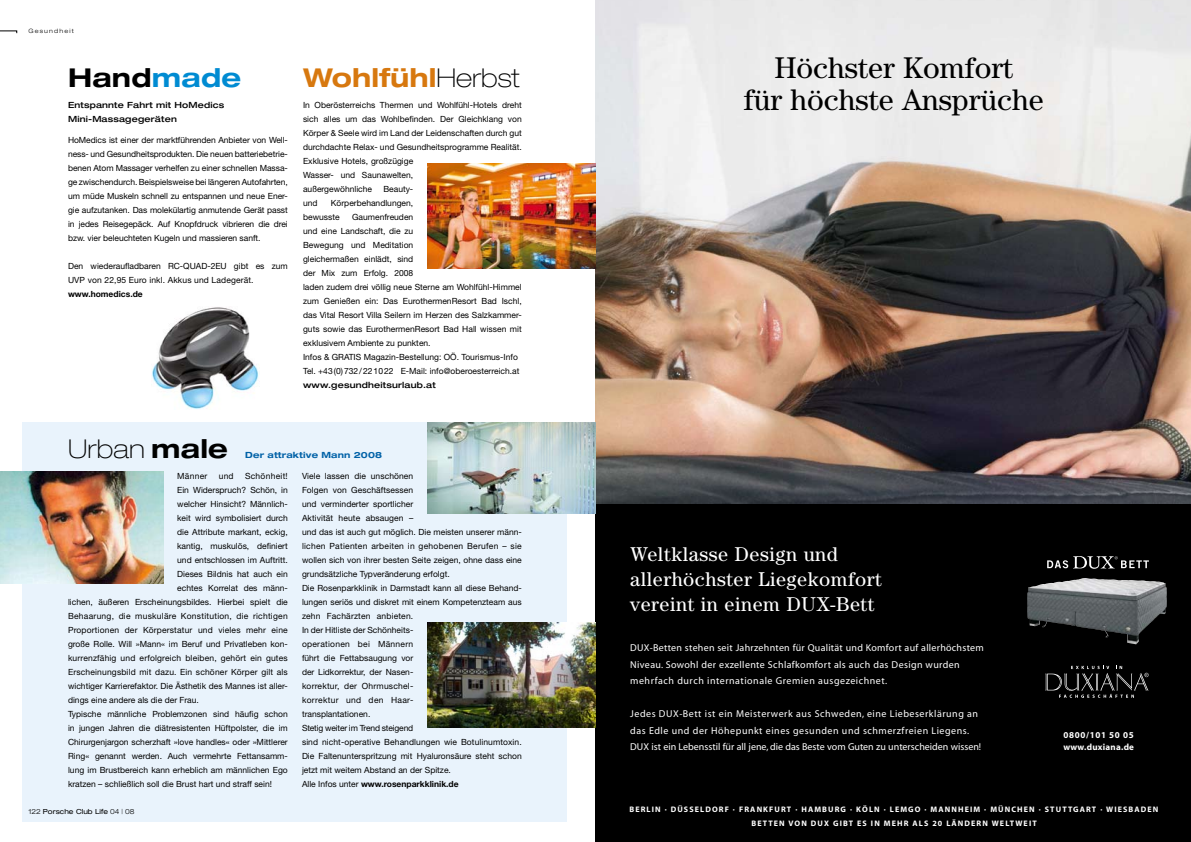
<style>
.page{position:relative;width:1191px;height:842px;background:#fff}
.page>*{position:absolute;margin:0;border:0;box-sizing:border-box;transform-origin:0 0}
.t1{font:30px/32px "Century Std";color:#000;text-align:center}
.t2{font:700 expanded 26px "Helvetica Neue";color:#d7780f}
.t3{font:100 expanded 26px "Helvetica Neue";letter-spacing:.01em;color:#000}
.t4{font:700 expanded 26px "Helvetica Neue";letter-spacing:.01em;color:#000}
.t5{font:20px/25px "Century Std";letter-spacing:.025em;color:#fff}
.t6{font:10px/16.5px "Myriad";letter-spacing:.035em;color:#fff}
.t7{font:700 9px/12px "Myriad";letter-spacing:.03em;color:#fff}
.t8{font:8.5px/14px "Helvetica Neue";color:#000}
.t9{font:8.5px "Helvetica Neue";letter-spacing:.02em;color:#000}
.t10{font:500 expanded 8.5px/14px "Helvetica Neue";letter-spacing:.02em;color:#000}
.t11{font:8.5px "Helvetica Neue";letter-spacing:.03em;color:#000}
.t12{font:700 expanded 8.5px "Helvetica Neue";letter-spacing:.02em;color:#0061a7}
.t13{font:700 8.5px "Helvetica Neue";color:#000}
.t14{font:700 8px/14px "Myriad";letter-spacing:.14em;color:#fff;text-align:center}
.t15{font:expanded 7px "Helvetica Neue";letter-spacing:.005em;color:#000}
.t16{font:300 expanded 6px "Helvetica Neue";letter-spacing:.2em;color:#000}
.s1{color:#008bd2}
.s2{font-weight:100;color:#000}
.s3{font-weight:700}
.s4{font-weight:300}
</style>
<div class="page">
<div style="left:595px;top:0;width:596px;height:842px;background:#000"></div>
<img style="left:595px;top:0;width:596px;height:504px">
<svg style="left:1045px;top:666px;width:103px;height:32px"></svg>
<svg style="left:1047px;top:556px;width:101px;height:13px"></svg>
<img style="left:1027px;top:578px;width:57px;height:49px">
<div style="left:23px;top:423px;width:544px;height:399px;background:#e9f3fc"></div>
<img style="left:151px;top:307px;width:108px;height:102px">
<img style="left:0;top:471px;width:163px;height:113px">
<img style="left:427px;top:622px;width:168px;height:105px">
<img style="left:427px;top:423px;width:168px;height:91px">
<img style="left:427px;top:164px;width:168px;height:105px">
<svg style="left:0;top:30px;width:17px;height:4px"></svg>
<p class="t16" style="left:28px;top:27px;width:47px">Gesundheit</p>
<h2 class="t4" style="left:68px;top:61px;width:175px">Hand<span class="s1">made</span></h2>
<p class="t10" style="left:68px;top:97px;width:158px">Entspannte Fahrt mit HoMedics<br>Mini-Massagegeräten</p>
<p class="t8" style="left:68px;top:132px;width:221px;text-align:justify">HoMedics ist einer der marktführenden Anbieter von Well&shy;ness- und Gesundheitsprodukten. Die neuen batteriebetrie&shy;benen Atom Massager verhelfen zu einer schnellen Massa&shy;ge zwischendurch. Beispielsweise bei längeren Autofahrten, um müde Muskeln schnell zu entspannen und neue Ener&shy;gie aufzutanken. Das molekülartig anmutende Gerät passt in jedes Reisegepäck. Auf Knopfdruck vibrieren die drei bzw. vier beleuchteten Kugeln und massieren sanft.</p>
<p class="t8" style="left:68px;top:258px;width:221px">Den wiederaufladbaren RC-QUAD-2EU gibt es zum<br>UVP von 22,95 Euro inkl. Akkus und Ladegerät.</p>
<p class="t13" style="left:68px;top:288px;width:76px">www.homedics.de</p>
<h2 class="t2" style="left:303px;top:61px;width:218px">Wohlfühl<span class="s2">Herbst</span></h2>
<p class="t8" style="left:303px;top:97px;width:220px">In Oberösterreichs Thermen und Wohlfühl-Hotels dreht sich alles um das Wohlbefinden. Der Gleichklang von Körper &amp; Seele wird im Land der Leidenschaften durch gut durchdachte Relax- und Gesundheitsprogramme Realität.<br>Exklusive Hotels, großzügige<br>Wasser- und Saunawelten,<br>außergewöhnliche</p>
<p class="t8" style="left:383px;top:181px;width:31px">Beauty-</p>
<p class="t8" style="left:303px;top:195px;width:16px">und</p>
<p class="t8" style="left:303px;top:195px;width:112px;text-indent:28px">Körperbehandlungen, bewusste</p>
<p class="t8" style="left:303px;top:209px;width:220px;text-indent:49px">Gaumenfreuden<br>und eine Landschaft, die zu<br>Bewegung und Meditation<br>gleichermaßen einlädt, sind<br>der Mix zum Erfolg. 2008<br>laden zudem drei völlig neue Sterne am Wohlfühl-Himmel zum Genießen ein: Das EurothermenResort Bad Ischl, das Vital Resort Villa Seilern im Herzen des Salzkammer&shy;guts sowie das EurothermenResort Bad Hall wissen mit exklusivem Ambiente zu punkten.<br>Infos &amp; GRATIS Magazin-Bestellung: OÖ. Tourismus-Info Tel. +43(0)732/221022 E-Mail: info@oberoesterreich.at</p>
<p class="t10" style="left:303px;top:377px;width:134px">www.gesundheitsurlaub.at</p>
<h2 class="t3" style="left:68px;top:433px;width:161px">Urban <span class="s3">male</span></h2>
<p class="t12" style="left:245px;top:449px;width:138px">Der attraktive Mann 2008</p>
<p class="t8" style="left:177px;top:468px;width:32px">Männer</p>
<p class="t8" style="left:219px;top:468px;width:17px">und</p>
<p class="t11" style="left:245px;top:470px;width:44px">Schönheit!</p>
<p class="t8" style="left:177px;top:482px;width:112px">Ein Widerspruch? Schön, in</p>
<p class="t8" style="left:177px;top:496px;width:112px">welcher Hinsicht? Männlich-</p>
<p class="t8" style="left:177px;top:510px;width:112px">keit wird symbolisiert durch</p>
<p class="t8" style="left:177px;top:524px;width:112px">die Attribute markant, eckig,</p>
<p class="t8" style="left:177px;top:538px;width:112px">kantig, muskulös, definiert</p>
<p class="t8" style="left:177px;top:552px;width:112px">und entschlossen im Auftritt.</p>
<p class="t8" style="left:177px;top:566px;width:112px">Dieses Bildnis hat auch ein</p>
<p class="t8" style="left:177px;top:580px;width:112px">echtes Korrelat des männ-</p>
<p class="t8" style="left:68px;top:594px;width:221px">lichen, äußeren Erscheinungsbildes. Hierbei spielt die</p>
<p class="t11" style="left:68px;top:610px;width:221px">Behaarung, die muskuläre Konstitution, die richtigen</p>
<p class="t9" style="left:68px;top:624px;width:221px">Proportionen der Körperstatur und vieles mehr eine</p>
<p class="t8" style="left:68px;top:636px;width:221px">große Rolle. Will »Mann« im Beruf und Privatleben kon-</p>
<p class="t9" style="left:68px;top:652px;width:221px">kurrenzfähig und erfolgreich bleiben, gehört ein gutes</p>
<p class="t9" style="left:68px;top:666px;width:221px">Erscheinungsbild mit dazu. Ein schöner Körper gilt als</p>
<p class="t8" style="left:68px;top:678px;width:221px">wichtiger Karrierefaktor. Die Ästhetik des Mannes ist aller-</p>
<p class="t8" style="left:68px;top:692px;width:132px">dings eine andere als die der Frau.</p>
<p class="t8" style="left:68px;top:706px;width:221px">Typische männliche Problemzonen sind häufig schon</p>
<p class="t8" style="left:68px;top:720px;width:221px">in jungen Jahren die diätresistenten Hüftpolster, die im</p>
<p class="t8" style="left:68px;top:734px;width:221px">Chirurgenjargon scherzhaft »love handles« oder »Mittlerer</p>
<p class="t8" style="left:68px;top:748px;width:221px">Ring« genannt werden. Auch vermehrte Fettansamm-</p>
<p class="t8" style="left:68px;top:762px;width:221px">lung im Brustbereich kann erheblich am männlichen Ego</p>
<p class="t8" style="left:68px;top:776px;width:205px">kratzen – schließlich soll die Brust hart und straff sein!</p>
<p class="t15" style="left:28px;top:807px;width:108px"><span class="s4">122</span> Porsche Club Life <span class="s4">04 | 08</span></p>
<p class="t8" style="left:302px;top:468px;width:221px">Viele lassen die unschönen<br>Folgen von Geschäftsessen<br>und verminderter sportlicher<br>Aktivität heute absaugen –<br>und das ist auch gut möglich. Die meisten unserer männ&shy;lichen Patienten arbeiten in gehobenen Berufen – sie wollen sich von ihrer besten Seite zeigen, ohne dass eine grundsätzliche Typveränderung erfolgt.<br>Die Rosenparkklinik in Darmstadt kann all diese Behand&shy;lungen seriös und diskret mit einem Kompetenzteam aus zehn Fachärzten anbieten.<br>In der Hitliste der Schönheits-<br>operationen bei Männern<br>führt die Fettabsaugung vor<br>der Lidkorrektur, der Nasen-<br>korrektur, der Ohrmuschel-<br>korrektur und den Haar-<br>transplantationen.<br>Stetig weiter im Trend steigend<br>sind nicht-operative Behandlungen wie Botulinumtoxin.<br>Die Faltenunterspritzung mit Hyaluronsäure steht schon jetzt mit weitem Abstand an der Spitze.<br>Alle Infos unter <span class="s3">www.rosenparkklinik.de</span></p>
<h1 class="t1" style="left:744px;top:51px;width:301px">Höchster Komfort<br>für höchste Ansprüche</h1>
<h3 class="t5" style="left:630px;top:541px;width:253px">Weltklasse Design und allerhöchster Liegekomfort vereint in einem DUX-Bett</h3>
<p class="t6" style="left:630px;top:640px;width:355px">DUX-Betten stehen seit Jahrzehnten für Qualität und Komfort auf allerhöchstem<br>Niveau. Sowohl der exzellente Schlafkomfort als auch das Design wurden mehrfach durch internationale Gremien ausgezeichnet.</p>
<p class="t6" style="left:630px;top:706px;width:352px">Jedes DUX-Bett ist ein Meisterwerk aus Schweden, eine Liebeserklärung an das Edle und der Höhepunkt eines gesunden und schmerzfreien Liegens.<br>DUX ist ein Lebensstil für all jene, die das Beste vom Guten zu unterscheiden wissen!</p>
<p class="t7" style="left:1063px;top:729px;width:72px">0800/101 50 05 www.duxiana.de</p>
<p class="t14" style="left:629px;top:803px;width:530px">BERLIN · DÜSSELDORF · FRANKFURT · HAMBURG · KÖLN · LEMGO · MANNHEIM · MÜNCHEN · STUTTGART · WIESBADEN<br>BETTEN VON DUX GIBT ES IN MEHR ALS 20 LÄNDERN WELTWEIT</p>
</div>
